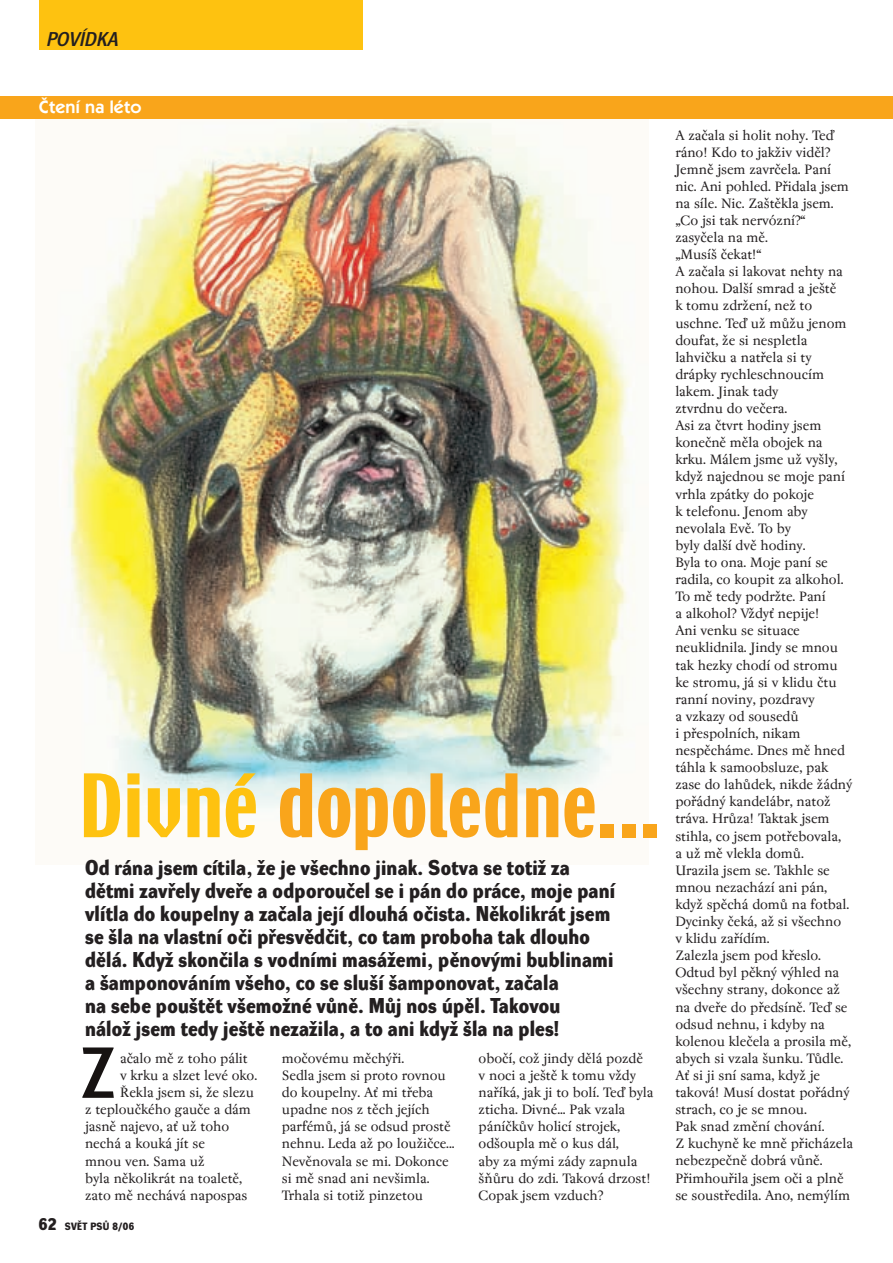
<style>
.page{position:relative;width:893px;height:1263px;background:#fff}
.page>*{position:absolute;margin:0;border:0;box-sizing:border-box;transform-origin:0 0}
.t1{font:77.4px "Techno CE";letter-spacing:.01em;color:#f9a51b}
.t2{font:70.5px "Dynamo DD";color:#171312}
.t3{font:21px/23px "Dynamo DB";letter-spacing:.01em;color:#231f20}
.t4{font:19.5px "Dynamo D Italic D";letter-spacing:.01em;color:#231f20}
.t5{font:600 18px "Itc Kabel CE";letter-spacing:.01em;color:#fff}
.t6{font:15px/17.1px "Regent";letter-spacing:-.005em;color:#231f20}
.t7{font:10.35px "Dynamo DB";letter-spacing:.03em;color:#231f20}
.s1{color:#fec210}
.s2{font-size:16.5px}
</style>
<div class="page">
<img style="left:0;top:0;width:892px;height:808px">
<h3 class="t4" style="left:47px;top:31px;width:73px">POVÍDKA</h3>
<p class="t5" style="left:39px;top:100px;width:104px">âtení na léto</p>
<h1 class="t1" style="left:79px;top:773px;width:582px"><span class="s1">Divné</span> dopoledne...</h1>
<p class="t3" style="left:85px;top:858px;width:531px">Od rána jsem cítila, Ïe je v‰echno jinak. Sotva se totiÏ za dûtmi zavfiely dvefie a odporouãel se i pán do práce, moje paní vlítla do koupelny a zaãala její dlouhá oãista. Nûkolikrát jsem se ‰la na vlastní oãi pfiesvûdãit, co tam proboha tak dlouho dûlá. KdyÏ skonãila s vodními masáÏemi, pûnov˘mi bublinami a ‰amponováním v‰eho, co se slu‰í ‰amponovat, zaãala<br>na sebe pou‰tût v‰emoÏné vÛnû. MÛj nos úpûl. Takovou<br>náloÏ jsem tedy je‰tû nezaÏila, a to ani kdyÏ ‰la na ples!</p>
<h2 class="t2" style="left:81px;top:1045px;width:35px">Z</h2>
<p class="t6" style="left:120px;top:1051px;width:129px">aãalo mû z toho pálit</p>
<p class="t6" style="left:120px;top:1068px;width:139px">v krku a slzet levé oko.</p>
<p class="t6" style="left:120px;top:1085px;width:135px">¤ekla jsem si, Ïe slezu</p>
<p class="t6" style="left:85px;top:1102px;width:167px">z teplouãkého gauãe a dám</p>
<p class="t6" style="left:85px;top:1119px;width:146px">jasnû najevo, aÈ uÏ toho</p>
<p class="t6" style="left:85px;top:1136px;width:121px">nechá a kouká jít se</p>
<p class="t6" style="left:85px;top:1153px;width:121px">mnou ven. Sama uÏ</p>
<p class="t6" style="left:85px;top:1170px;width:159px">byla nûkolikrát na toaletû,</p>
<p class="t6" style="left:85px;top:1188px;width:164px">zato mû nechává napospas</p>
<p class="t6" style="left:282px;top:1051px;width:174px">moãovému mûch˘fii.<br>Sedla jsem si proto rovnou do koupelny. AÈ mi tfieba upadne nos z tûch jejích parfémÛ, já se odsud prostû nehnu. Leda aÏ po louÏiãce...<br>Nevûnovala se mi. Dokonce si mû snad ani nev‰imla.<br>Trhala si totiÏ pinzetou</p>
<p class="t6" style="left:478px;top:1051px;width:176px">oboãí, coÏ jindy dûlá pozdû<br>v noci a je‰tû k tomu vÏdy nafiíká, jak ji to bolí. Teì byla zticha. Divné... Pak vzala páníãkÛv holicí strojek, od‰oupla mû o kus dál,<br>aby za m˘mi zády zapnula ‰ÀÛru do zdi. Taková drzost!<br>Copak jsem vzduch?</p>
<p class="t7" style="left:39px;top:1222px;width:97px"><span class="s2">62</span> SVùT PSÒ 8/06</p>
<p class="t6" style="left:675px;top:127px;width:179px">A zaãala si holit nohy. Teì ráno! Kdo to jakÏiv vidûl?<br>Jemnû jsem zavrãela. Paní nic. Ani pohled. Pfiidala jsem na síle. Nic. Za‰tûkla jsem. „Co jsi tak nervózní?“ zasyãela na mû.<br>„Musí‰ ãekat!“<br>A zaãala si lakovat nehty na nohou. Dal‰í smrad a je‰tû<br>k tomu zdrÏení, neÏ to uschne. Teì uÏ mÛÏu jenom doufat, Ïe si nespletla lahviãku a natfiela si ty drápky rychleschnoucím lakem. Jinak tady<br>ztvrdnu do veãera.<br>Asi za ãtvrt hodiny jsem koneãnû mûla obojek na krku. Málem jsme uÏ vy‰ly, kdyÏ najednou se moje paní vrhla zpátky do pokoje<br>k telefonu. Jenom aby nevolala Evû. To by<br>byly dal‰í dvû hodiny.<br>Byla to ona. Moje paní se radila, co koupit za alkohol.<br>To mû tedy podrÏte. Paní<br>a alkohol? VÏdyÈ nepije!<br>Ani venku se situace neuklidnila. Jindy se mnou tak hezky chodí od stromu ke stromu, já si v klidu ãtu ranní noviny, pozdravy<br>a vzkazy od sousedÛ<br>i pfiespolních, nikam nespûcháme. Dnes mû hned táhla k samoobsluze, pak zase do lahÛdek, nikde Ïádn˘ pofiádn˘ kandelábr, natoÏ tráva. HrÛza! Taktak jsem stihla, co jsem potfiebovala,<br>a uÏ mû vlekla domÛ.<br>Urazila jsem se. Takhle se mnou nezachází ani pán, kdyÏ spûchá domÛ na fotbal.<br>Dycinky ãeká, aÏ si v‰echno<br>v klidu zafiídím.<br>Zalezla jsem pod kfieslo.<br>Odtud byl pûkn˘ v˘hled na v‰echny strany, dokonce aÏ na dvefie do pfiedsínû. Teì se odsud nehnu, i kdyby na kolenou kleãela a prosila mû, abych si vzala ‰unku. TÛdle.<br>AÈ si ji sní sama, kdyÏ je taková! Musí dostat pofiádn˘ strach, co je se mnou.<br>Pak snad zmûní chování.<br>Z kuchynû ke mnû pfiicházela nebezpeãnû dobrá vÛnû.<br>Pfiimhoufiila jsem oãi a plnû se soustfiedila. Ano, nem˘lím</p>
</div>
